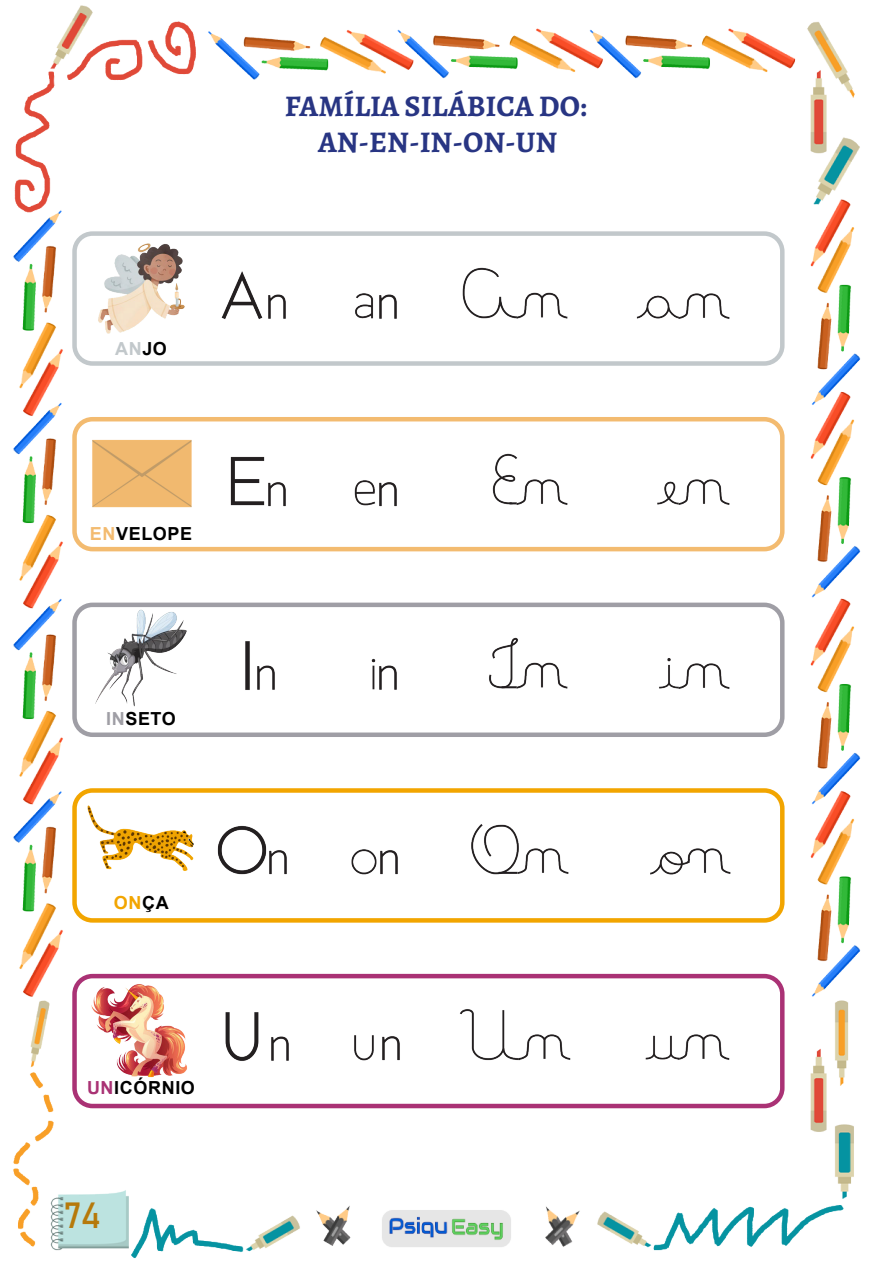
<style>
.page{position:relative;width:893px;height:1263px;background:#fff}
.page>*{position:absolute;margin:0;border:0;box-sizing:border-box;transform-origin:0 0}
.t1{font:36px "Bahnschrift";color:#b6790a}
.t2{font:700 30px/36px "Alegreya";color:#283583;text-align:center}
.t3{font:700 18px "Arial";letter-spacing:.035em;color:#000}
.t4{font:700 18px "Arial";color:#c2c8cb}
.t5{font:700 18px "Arial";color:#f2a500}
.s1{color:#000}
.s2{color:#f3bb70}
.s3{color:#9f9ea5}
.s4{color:#a93274}
</style>
<div class="page">
<img style="left:13px;top:5px;width:848px;height:1254px">
<img style="left:669px;top:814px;width:71px;height:95px">
<img style="left:668px;top:999px;width:71px;height:95px">
<img style="left:623px;top:246px;width:71px;height:96px">
<img style="left:95px;top:238px;width:92px;height:99px">
<img style="left:207px;top:247px;width:71px;height:96px">
<img style="left:329px;top:252px;width:71px;height:96px">
<img style="left:454px;top:245px;width:71px;height:96px">
<img style="left:625px;top:984px;width:74px;height:100px">
<img style="left:88px;top:982px;width:106px;height:97px">
<img style="left:207px;top:989px;width:71px;height:95px">
<img style="left:329px;top:994px;width:71px;height:95px">
<img style="left:454px;top:987px;width:71px;height:95px">
<img style="left:475px;top:432px;width:71px;height:95px">
<img style="left:633px;top:433px;width:71px;height:95px">
<img style="left:85px;top:434px;width:112px;height:80px">
<img style="left:212px;top:434px;width:71px;height:95px">
<img style="left:330px;top:440px;width:71px;height:95px">
<img style="left:634px;top:802px;width:71px;height:95px">
<img style="left:85px;top:798px;width:112px;height:91px">
<img style="left:207px;top:802px;width:71px;height:95px">
<img style="left:329px;top:808px;width:71px;height:95px">
<img style="left:459px;top:801px;width:72px;height:95px">
<svg style="left:499px;top:872px;width:8px;height:2px"></svg>
<img style="left:634px;top:616px;width:71px;height:96px">
<img style="left:95px;top:608px;width:93px;height:99px">
<img style="left:212px;top:618px;width:71px;height:95px">
<img style="left:338px;top:624px;width:71px;height:95px">
<img style="left:468px;top:615px;width:71px;height:96px">
<img style="left:242px;top:446px;width:71px;height:95px">
<img style="left:242px;top:259px;width:71px;height:95px">
<img style="left:230px;top:630px;width:71px;height:95px">
<img style="left:243px;top:814px;width:71px;height:96px">
<img style="left:244px;top:1001px;width:72px;height:95px">
<img style="left:352px;top:446px;width:72px;height:95px">
<img style="left:353px;top:259px;width:71px;height:95px">
<img style="left:352px;top:630px;width:72px;height:95px">
<img style="left:353px;top:814px;width:71px;height:96px">
<img style="left:355px;top:1000px;width:71px;height:95px">
<img style="left:668px;top:444px;width:72px;height:95px">
<img style="left:668px;top:258px;width:72px;height:95px">
<img style="left:668px;top:628px;width:72px;height:95px">
<img style="left:506px;top:444px;width:71px;height:95px">
<img style="left:506px;top:258px;width:71px;height:95px">
<img style="left:506px;top:628px;width:71px;height:95px">
<img style="left:507px;top:813px;width:71px;height:96px">
<img style="left:509px;top:999px;width:71px;height:95px">
<svg style="left:678px;top:858px;width:14px;height:18px"></svg>
<div style="left:72px;top:974px;width:712px;height:134px;border:4px solid #aa3275;border-radius:18px"></div>
<div style="left:72px;top:788px;width:712px;height:135px;border:4px solid #f2a500;border-radius:18px"></div>
<div style="left:72px;top:603px;width:712px;height:134px;border:4px solid #9f9ea5;border-radius:18px"></div>
<div style="left:72px;top:417px;width:712px;height:134px;border:4px solid #f3bb70;border-radius:18px"></div>
<div style="left:72px;top:231px;width:712px;height:135px;border:4px solid #c2c8cb;border-radius:18px"></div>
<p class="t4" style="left:115px;top:335px;width:53px">AN<span class="s1">JO</span></p>
<p class="t3" style="left:90px;top:521px;width:104px"><span class="s2">EN</span>VELOPE</p>
<p class="t3" style="left:106px;top:705px;width:71px"><span class="s3">IN</span>SETO</p>
<p class="t5" style="left:114px;top:890px;width:56px">ON<span class="s1">ÇA</span></p>
<p class="t3" style="left:87px;top:1075px;width:109px"><span class="s4">UN</span>ICÓRNIO</p>
<p class="t1" style="left:64px;top:1188px;width:39px">74</p>
<p class="t2" style="left:285px;top:87px;width:304px">FAMÍLIA SILÁBICA DO:<br>AN-EN-IN-ON-UN</p>
</div>
